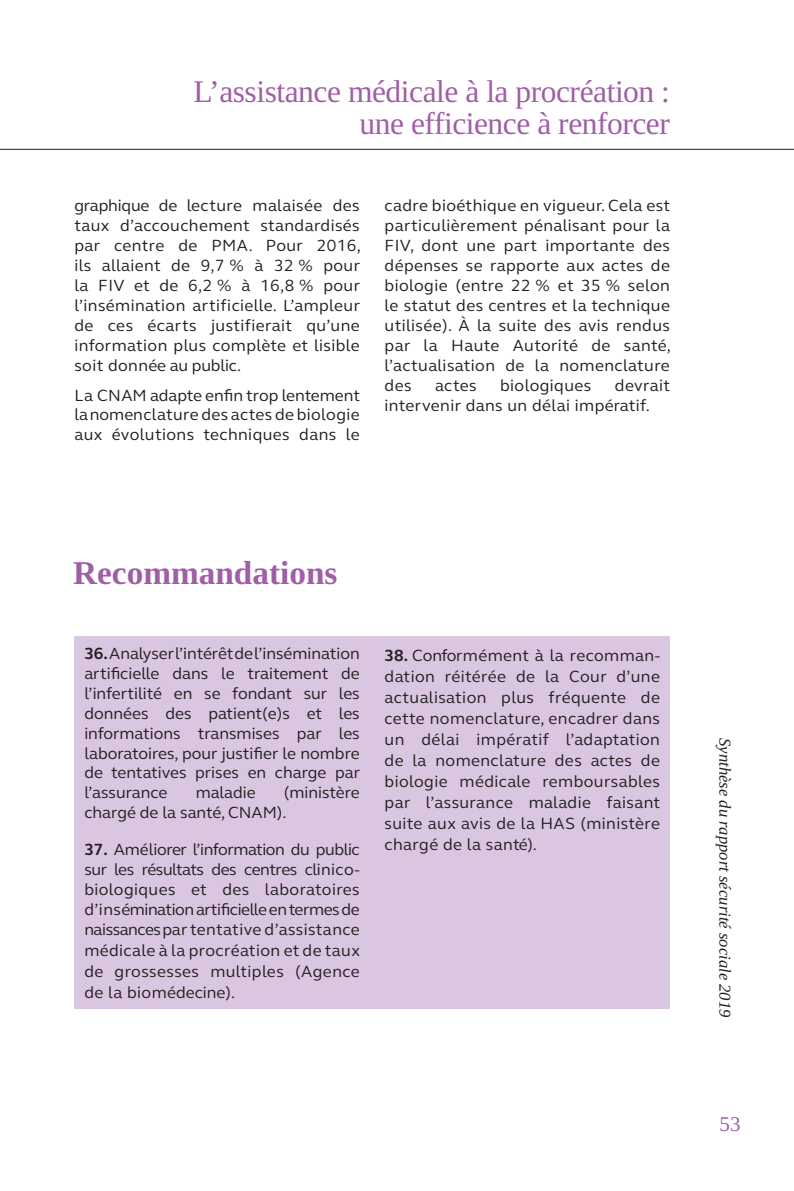
<style>
.page{position:relative;width:794px;height:1191px;background:#fff}
.page>*{position:absolute;margin:0;border:0;box-sizing:border-box;transform-origin:0 0}
.Texte{font:700 33.25px "Liberation Serif";color:#a05ea6}
.En-Tête_page_Paire{font:31.5px/31.5px "Liberation Serif";letter-spacing:-.015em;color:#a05ea6;text-align:right}
.t1{font:21px "Liberation Serif";color:#a05ea6}
.Texte-2{font:16.62px/19.9px "FS Elliot";letter-spacing:.025em;color:#231f20;text-align:justify}
.Texte-3{font:16.62px/19.2px "FS Elliot";color:#231f20}
.t2{font:italic 16.62px "Liberation Serif";color:#231f20}
.s1{font-weight:700}
</style>
<div class="page">
<hr style="left:0;top:149px;width:794px;height:1px;background:#231f20">
<div style="left:74px;top:636px;width:596px;height:372px;background:#dac6e0"></div>
<p class="En-Tête_page_Paire" style="left:193px;top:76px;width:478px">L’assistance médicale à la procréation : une efficience à renforcer</p>
<p class="Texte-2" style="left:74px;top:195px;width:288px">graphique de lecture malaisée des taux d’accouchement standardisés par centre de PMA. Pour 2016, ils allaient de 9,7 % à 32 % pour la FIV et de 6,2 % à 16,8 % pour l’insémination artificielle. L’ampleur de ces écarts justifierait qu’une information plus complète et lisible soit donnée au public.</p>
<p class="Texte-2" style="left:74px;top:384px;width:287px">La CNAM adapte enfin trop lentement la nomenclature des actes de biologie aux évolutions techniques dans le</p>
<p class="Texte-2" style="left:384px;top:195px;width:288px">cadre bioéthique en vigueur. Cela est particulièrement pénalisant pour la FIV, dont une part importante des dépenses se rapporte aux actes de biologie (entre 22 % et 35 % selon le statut des centres et la technique utilisée). À la suite des avis rendus par la Haute Autorité de santé, l’actualisation de la nomenclature des</p>
<p class="Texte-2" style="left:384px;top:374px;width:287px;text-indent:230px">devrait intervenir dans un délai impératif.</p>
<p class="Texte-2" style="left:435px;top:374px;width:43px">actes</p>
<p class="Texte-2" style="left:500px;top:374px;width:93px">biologiques</p>
<p class="Texte" style="left:73px;top:550px;width:266px">Recommandations</p>
<p class="Texte-2" style="left:84px;top:642px;width:277px"><span class="s1">36.</span> Analyser l’intérêt de l’insémination artificielle dans le traitement de l’infertilité en se fondant sur les données des patient(e)s et les informations transmises par les laboratoires, pour justifier le nombre de tentatives prises en charge par l’assurance</p>
<p class="Texte-3" style="left:84px;top:782px;width:277px;text-indent:200px">(ministère chargé de la santé, CNAM).</p>
<p class="Texte-2" style="left:84px;top:838px;width:277px;line-height:20.5px"><span class="s1">37.</span> Améliorer l’information du public sur les résultats des centres clinico&shy;biologiques et des laboratoires d’insémination artificielle en termes de naissances par tentative d’assistance médicale à la procréation et de taux de grossesses multiples (Agence de la biomédecine).</p>
<p class="Texte-3" style="left:196px;top:782px;width:61px">maladie</p>
<p class="Texte-2" style="left:384px;top:644px;width:277px;line-height:21px"><span class="s1">38.</span> Conformément à la recomman&shy;dation réitérée de la Cour d’une actualisation plus fréquente de cette nomenclature, encadrer dans un délai impératif l’adaptation de la nomenclature des actes de biologie médicale remboursables par l’assurance maladie faisant suite aux avis de la HAS (ministère chargé de la santé).</p>
<p class="t2" style="left:736px;top:738px;width:281px;rotate:90deg">Synthèse du rapport sécurité sociale 2019</p>
<p class="t1" style="left:719px;top:1110px;width:22px">53</p>
</div>
